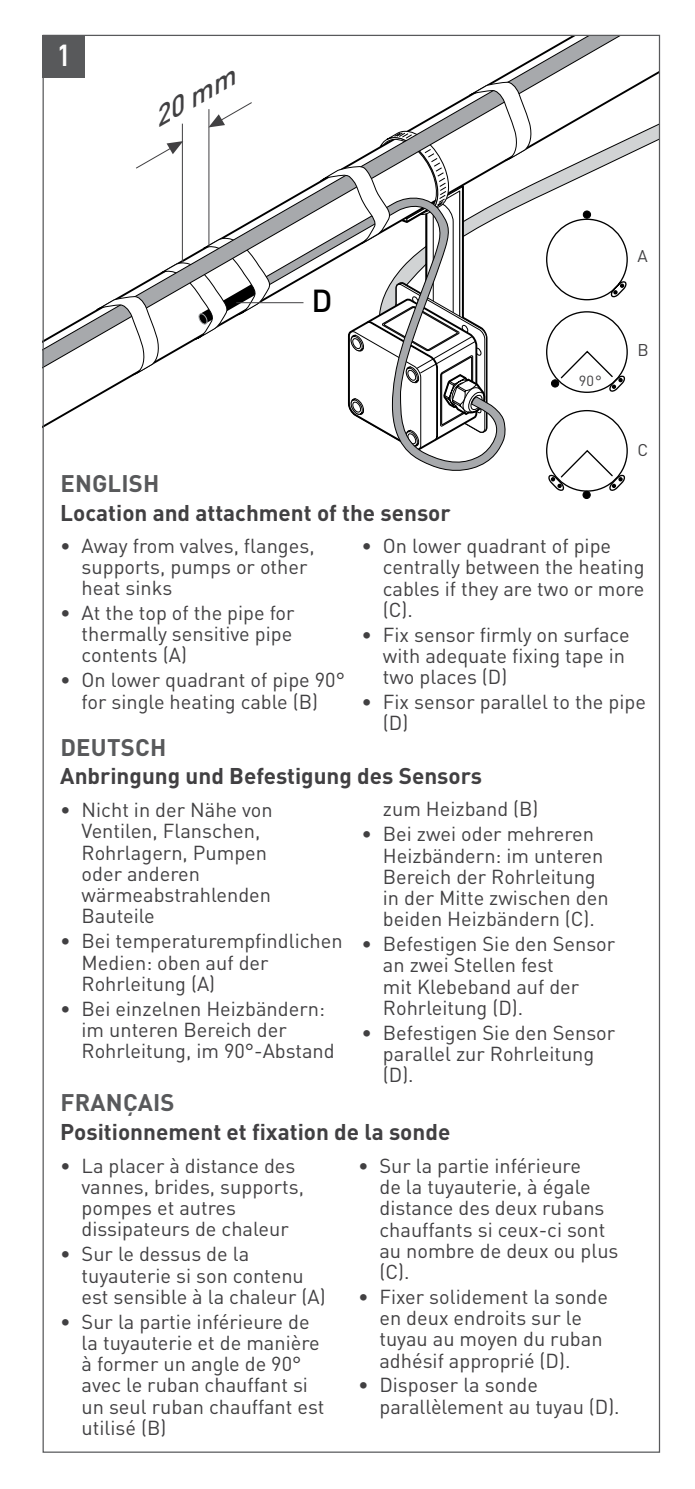
<style>
.page{position:relative;width:695px;height:1489px;background:#fff}
.page>*{position:absolute;margin:0;border:0;box-sizing:border-box;transform-origin:0 0}
.t1{font:500 31.5px "DIN Pro";color:#000}
.t2{font:700 30px "DIN Cond";color:#fff}
.t3{font:italic 500 25.75px "DIN Pro";color:#414042;scale:1.16 1}
.t4{font:700 23.75px "DIN Pro";letter-spacing:.01em;color:#58595b}
.t5{font:700 22.5px "DIN Pro";color:#414042}
.t6{font:20px/21.2px "DIN Pro";color:#414042}
.t7{font:16.75px "DIN Pro";color:#414042}
.t8{font:14.5px "DIN Pro";color:#414042}
</style>
<div class="page">
<svg style="left:45px;top:37px;width:613px;height:434px"></svg>
<svg style="left:319px;top:37px;width:213px;height:415px"></svg>
<svg style="left:95px;top:236px;width:178px;height:143px"></svg>
<hr style="left:236px;top:302px;width:67px;height:1px;background:#414042">
<hr style="left:182px;top:124px;width:1px;height:138px;background:#414042">
<hr style="left:208px;top:109px;width:1px;height:137px;background:#414042">
<svg style="left:135px;top:141px;width:48px;height:28px"></svg>
<svg style="left:208px;top:101px;width:45px;height:26px"></svg>
<div style="left:583px;top:211px;width:7px;height:7px;background:#000;border-radius:50%"></div>
<div style="left:582px;top:210px;width:9px;height:9px;border:1px solid #000;border-radius:50%"></div>
<div style="left:583px;top:491px;width:7px;height:7px;background:#000;border-radius:50%"></div>
<div style="left:582px;top:491px;width:8px;height:8px;border:1px solid #000;border-radius:50%"></div>
<svg style="left:546px;top:218px;width:82px;height:274px"></svg>
<div style="left:43px;top:35px;width:42px;height:43px;background:#58595b"></div>
<h2 class="t2" style="left:58px;top:37px;width:14px">1</h2>
<p class="t3" style="left:144px;top:105px;width:80px;rotate:-30deg">20 mm</p>
<h1 class="t1" style="left:311px;top:279px;width:22px">D</h1>
<p class="t4" style="left:60px;top:467px;width:101px">ENGLISH</p>
<p class="t5" style="left:60px;top:497px;width:392px">Location and attachment of the sensor</p>
<p class="t8" style="left:578px;top:371px;width:24px">90°</p>
<p class="t7" style="left:637px;top:245px;width:12px">A</p>
<p class="t7" style="left:637px;top:338px;width:13px">B</p>
<p class="t7" style="left:637px;top:438px;width:12px">C</p>
<p class="t6" style="left:82px;top:534px;width:234px;text-indent:-21px">• Away from valves, flanges, supports, pumps or other heat sinks</p>
<p class="t6" style="left:82px;top:601px;width:214px;text-align:justify;text-indent:-21px">• At the top of the pipe for thermally sensitive pipe contents (A)</p>
<p class="t6" style="left:60px;top:668px;width:286px;text-align:center">• On lower quadrant of pipe 90° for single heating cable (B)</p>
<p class="t6" style="left:383px;top:534px;width:263px;text-indent:-21px">• On lower quadrant of pipe centrally between the heating cables if they are two or more (C).</p>
<p class="t6" style="left:383px;top:623px;width:248px;text-indent:-21px">• Fix sensor firmly on surface with adequate fixing tape in two places (D)</p>
<p class="t6" style="left:383px;top:690px;width:264px;text-indent:-21px">• Fix sensor parallel to the pipe (D)</p>
<p class="t4" style="left:60px;top:730px;width:107px">DEUTSCH</p>
<p class="t5" style="left:60px;top:760px;width:423px">Anbringung und Befestigung des Sensors</p>
<p class="t6" style="left:383px;top:797px;width:157px">zum Heizband (B)</p>
<p class="t6" style="left:383px;top:822px;width:227px;text-indent:-21px">• Bei zwei oder mehreren<br>Heizbändern: im unteren<br>Bereich der Rohrleitung in der Mitte zwischen den beiden Heizbändern (C).</p>
<p class="t6" style="left:383px;top:932px;width:234px;text-indent:-21px">• Befestigen Sie den Sensor an zwei Stellen fest<br>mit Klebeband auf der<br>Rohrleitung (D).</p>
<p class="t6" style="left:383px;top:1020px;width:234px;text-indent:-21px">• Befestigen Sie den Sensor parallel zur Rohrleitung (D).</p>
<p class="t6" style="left:82px;top:798px;width:193px;text-indent:-21px">• Nicht in der Nähe von<br>Ventilen, Flanschen,<br>Rohrlagern, Pumpen oder anderen wärmeabstrahlenden<br>Bauteile</p>
<p class="t6" style="left:82px;top:929px;width:262px;text-indent:-21px">• Bei temperaturempfindlichen<br>Medien: oben auf der<br>Rohrleitung (A)</p>
<p class="t6" style="left:82px;top:996px;width:254px;text-indent:-21px">• Bei einzelnen Heizbändern: im unteren Bereich der<br>Rohrleitung, im 90°-Abstand</p>
<p class="t4" style="left:60px;top:1086px;width:116px">FRANÇAIS</p>
<p class="t5" style="left:60px;top:1115px;width:391px">Positionnement et fixation de la sonde</p>
<p class="t6" style="left:379px;top:1154px;width:240px;text-indent:-21px">• Sur la partie inférieure<br>de la tuyauterie, à égale distance des deux rubans chauffants si ceux-ci sont au nombre de deux ou plus (C).</p>
<p class="t6" style="left:379px;top:1285px;width:230px;text-indent:-21px">• Fixer solidement la sonde en deux endroits sur le tuyau au moyen du ruban adhésif approprié (D).</p>
<p class="t6" style="left:379px;top:1373px;width:242px;text-indent:-21px">• Disposer la sonde parallèlement au tuyau (D).</p>
<p class="t6" style="left:82px;top:1153px;width:224px;text-indent:-21px">• La placer à distance des vannes, brides, supports, pompes et autres dissipateurs de chaleur</p>
<p class="t6" style="left:82px;top:1242px;width:245px;text-indent:-21px">• Sur le dessus de la tuyauterie si son contenu est sensible à la chaleur (A)</p>
<p class="t6" style="left:82px;top:1309px;width:244px;text-indent:-21px">• Sur la partie inférieure de la tuyauterie et de manière à former un angle de 90° avec le ruban chauffant si un seul ruban chauffant est utilisé (B)</p>
</div>
